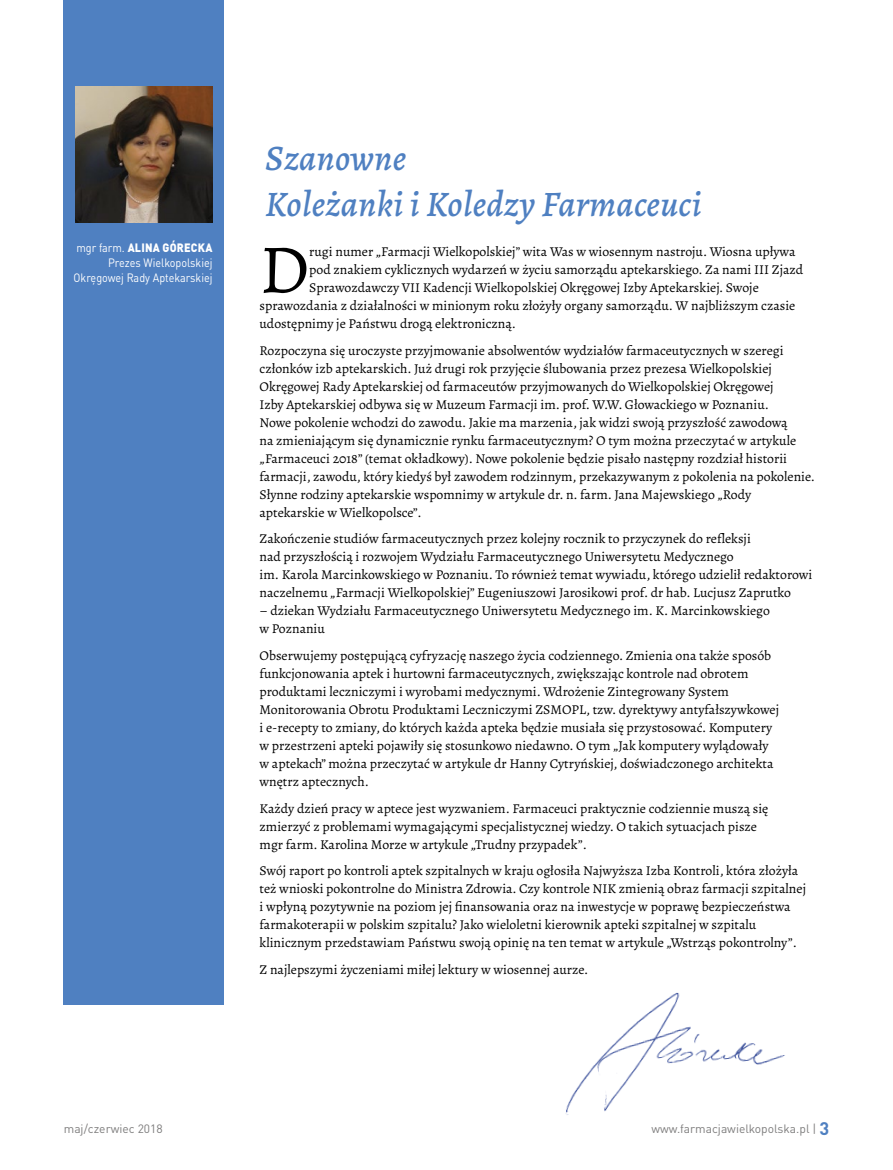
<style>
.page{position:relative;width:893px;height:1170px;background:#fff}
.page>*{position:absolute;margin:0;border:0;box-sizing:border-box;transform-origin:0 0}
.tekst_glowny{font:69.3px "Alegreya";color:#000}
.tytuł_light{font:italic 500 36px/46.5px "Alegreya";letter-spacing:.01em;color:#4f80c1}
.tekst_glowny-2{font:13.5px/18px "Alegreya";color:#000}
.t1{font:12px "DIN Pro";color:#7e7d7d}
.podpis_zdjęcia{font:12px/15px "DIN Pro";color:#fff;text-align:right;scale:.9 1}
.podpis_zdjęcia-2{font:900 12px "DIN Pro";letter-spacing:.02em;color:#fff;scale:.9 1}
.s1{font-weight:400}
.s2{font-weight:700;font-size:18px;color:#4f80c1}
</style>
<div class="page">
<div style="left:64px;top:0;width:160px;height:1003px;background:#4f80c1"></div>
<img style="left:565px;top:992px;width:220px;height:123px">
<img style="left:76px;top:87px;width:137px;height:135px">
<p class="tytuł_light" style="left:265px;top:134px;width:438px">Szanowne<br>Koleżanki i Koledzy Farmaceuci</p>
<p class="podpis_zdjęcia-2" style="left:76px;top:238px;width:153px"><span class="s1">mgr farm.</span> ALINA GÓRECKA</p>
<p class="podpis_zdjęcia" style="left:74px;top:254px;width:156px">Prezes Wielkopolskiej<br>Okręgowej Rady Aptekarskiej</p>
<p class="tekst_glowny" style="left:260px;top:225px;width:51px">D</p>
<p class="tekst_glowny-2" style="left:309px;top:243px;width:488px">rugi numer „Farmacji Wielkopolskiej” wita Was w wiosennym nastroju. Wiosna upływa</p>
<p class="tekst_glowny-2" style="left:309px;top:261px;width:495px">pod znakiem cyklicznych wydarzeń w życiu samorządu aptekarskiego. Za nami III Zjazd</p>
<p class="tekst_glowny-2" style="left:309px;top:279px;width:451px">Sprawozdawczy VII Kadencji Wielkopolskiej Okręgowej Izby Aptekarskiej. Swoje</p>
<p class="tekst_glowny-2" style="left:260px;top:297px;width:537px">sprawozdania z działalności w minionym roku złożyły organy samorządu. W najbliższym czasie</p>
<p class="tekst_glowny-2" style="left:260px;top:315px;width:258px">udostępnimy je Państwu drogą elektroniczną.</p>
<p class="tekst_glowny-2" style="left:260px;top:341px;width:557px">Rozpoczyna się uroczyste przyjmowanie absolwentów wydziałów farmaceutycznych w szeregi członków izb aptekarskich. Już drugi rok przyjęcie ślubowania przez prezesa Wielkopolskiej Okręgowej Rady Aptekarskiej od farmaceutów przyjmowanych do Wielkopolskiej Okręgowej<br>Izby Aptekarskiej odbywa się w Muzeum Farmacji im. prof. W.W. Głowackiego w Poznaniu.<br>Nowe pokolenie wchodzi do zawodu. Jakie ma marzenia, jak widzi swoją przyszłość zawodową<br>na zmieniającym się dynamicznie rynku farmaceutycznym? O tym można przeczytać w artykule „Farmaceuci 2018” (temat okładkowy). Nowe pokolenie będzie pisało następny rozdział historii farmacji, zawodu, który kiedyś był zawodem rodzinnym, przekazywanym z pokolenia na pokolenie.<br>Słynne rodziny aptekarskie wspomnimy w artykule dr. n. farm. Jana Majewskiego „Rody aptekarskie w Wielkopolsce”.</p>
<p class="tekst_glowny-2" style="left:260px;top:530px;width:554px">Zakończenie studiów farmaceutycznych przez kolejny rocznik to przyczynek do refleksji<br>nad przyszłością i rozwojem Wydziału Farmaceutycznego Uniwersytetu Medycznego<br>im. Karola Marcinkowskiego w Poznaniu. To również temat wywiadu, którego udzielił redaktorowi naczelnemu „Farmacji Wielkopolskiej” Eugeniuszowi Jarosikowi prof. dr hab. Lucjusz Zaprutko</p>
<p class="tekst_glowny-2" style="left:260px;top:602px;width:512px">– dziekan Wydziału Farmaceutycznego Uniwersytetu Medycznego im. K. Marcinkowskiego w Poznaniu</p>
<p class="tekst_glowny-2" style="left:260px;top:646px;width:521px">Obserwujemy postępującą cyfryzację naszego życia codziennego. Zmienia ona także sposób funkcjonowania aptek i hurtowni farmaceutycznych, zwiększając kontrole nad obrotem produktami leczniczymi i wyrobami medycznymi. Wdrożenie Zintegrowany System Monitorowania Obrotu Produktami Leczniczymi ZSMOPL, tzw. dyrektywy antyfałszywkowej i e-recepty to zmiany, do których każda apteka będzie musiała się przystosować. Komputery w przestrzeni apteki pojawiły się stosunkowo niedawno. O tym „Jak komputery wylądowały w aptekach” można przeczytać w artykule dr Hanny Cytryńskiej, doświadczonego architekta wnętrz aptecznych.</p>
<p class="tekst_glowny-2" style="left:260px;top:799px;width:510px">Każdy dzień pracy w aptece jest wyzwaniem. Farmaceuci praktycznie codziennie muszą się zmierzyć z problemami wymagającymi specjalistycznej wiedzy. O takich sytuacjach pisze mgr farm. Karolina Morze w artykule „Trudny przypadek”.</p>
<p class="tekst_glowny-2" style="left:260px;top:861px;width:548px">Swój raport po kontroli aptek szpitalnych w kraju ogłosiła Najwyższa Izba Kontroli, która złożyła też wnioski pokontrolne do Ministra Zdrowia. Czy kontrole NIK zmienią obraz farmacji szpitalnej i wpłyną pozytywnie na poziom jej finansowania oraz na inwestycje w poprawę bezpieczeństwa farmakoterapii w polskim szpitalu? Jako wieloletni kierownik apteki szpitalnej w szpitalu klinicznym przedstawiam Państwu swoją opinię na ten temat w artykule „Wstrząs pokontrolny”.</p>
<p class="tekst_glowny-2" style="left:260px;top:960px;width:330px">Z najlepszymi życzeniami miłej lektury w wiosennej aurze.</p>
<p class="t1" style="left:64px;top:1118px;width:100px">maj/czerwiec 2018</p>
<p class="t1" style="left:651px;top:1118px;width:179px">www.farmacjawielkopolska.pl | <span class="s2">3</span></p>
</div>
